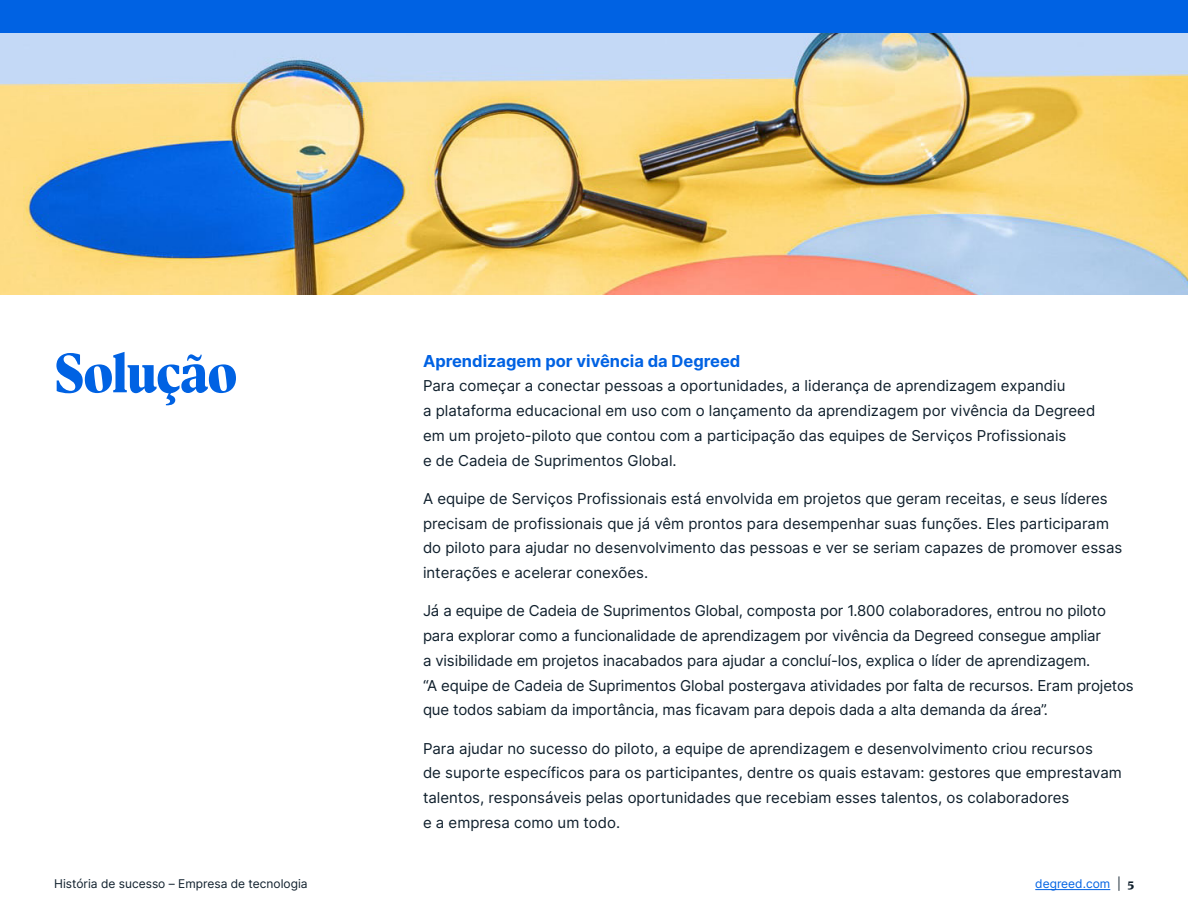
<style>
.page{position:relative;width:1188px;height:918px;background:#fff}
.page>*{position:absolute;margin:0;border:0;box-sizing:border-box;transform-origin:0 0}
.t1{font:800 55.5px "Antonia H1";letter-spacing:-.005em;color:#0062e3}
.Paragraph_Style_5{font:700 16.5px "Inter";color:#0062e3}
.Paragraph_Style_5-2{font:15px/24.8px "Inter";color:#0f1f2c}
.t2{font:12px "Inter";color:#0f1f2c}
.t3{font:12px "Inter";color:#0062e3}
.s1{color:#0f1f2c}
.s2{font-family:"Antonia H3";font-weight:800;color:#0f1f2c}
</style>
<div class="page">
<div style="left:0;top:0;width:1188px;height:231px;background:#0062e3"></div>
<img style="left:0;top:33px;width:1188px;height:262px">
<hr style="left:1035px;top:889px;width:75px;height:1px;background:#0062e3">
<p class="t1" style="left:54px;top:341px;width:185px">Solução</p>
<p class="Paragraph_Style_5" style="left:423px;top:349px;width:319px">Aprendizagem por vivência da Degreed</p>
<p class="Paragraph_Style_5-2" style="left:423px;top:373px;width:674px">Para começar a conectar pessoas a oportunidades, a liderança de aprendizagem expandiu<br>a plataforma educacional em uso com o lançamento da aprendizagem por vivência da Degreed em um projeto-piloto que contou com a participação das equipes de Serviços Profissionais<br>e de Cadeia de Suprimentos Global.</p>
<p class="Paragraph_Style_5-2" style="left:423px;top:486px;width:701px">A equipe de Serviços Profissionais está envolvida em projetos que geram receitas, e seus líderes precisam de profissionais que já vêm prontos para desempenhar suas funções. Eles participaram do piloto para ajudar no desenvolvimento das pessoas e ver se seriam capazes de promover essas interações e acelerar conexões.</p>
<p class="Paragraph_Style_5-2" style="left:423px;top:598px;width:712px">Já a equipe de Cadeia de Suprimentos Global, composta por 1.800 colaboradores, entrou no piloto para explorar como a funcionalidade de aprendizagem por vivência da Degreed consegue ampliar<br>a visibilidade em projetos inacabados para ajudar a concluí-los, explica o líder de aprendizagem.<br>“A equipe de Cadeia de Suprimentos Global postergava atividades por falta de recursos. Eram projetos que todos sabiam da importância, mas ficavam para depois dada a alta demanda da área”.</p>
<p class="Paragraph_Style_5-2" style="left:423px;top:735px;width:700px">Para ajudar no sucesso do piloto, a equipe de aprendizagem e desenvolvimento criou recursos<br>de suporte específicos para os participantes, dentre os quais estavam: gestores que emprestavam talentos, responsáveis pelas oportunidades que recebiam esses talentos, os colaboradores<br>e a empresa como um todo.</p>
<p class="t2" style="left:54px;top:875px;width:255px">História de sucesso – Empresa de tecnologia</p>
<p class="t3" style="left:1035px;top:875px;width:100px">degreed.com <span class="s1">|</span> <span class="s2">5</span></p>
</div>
